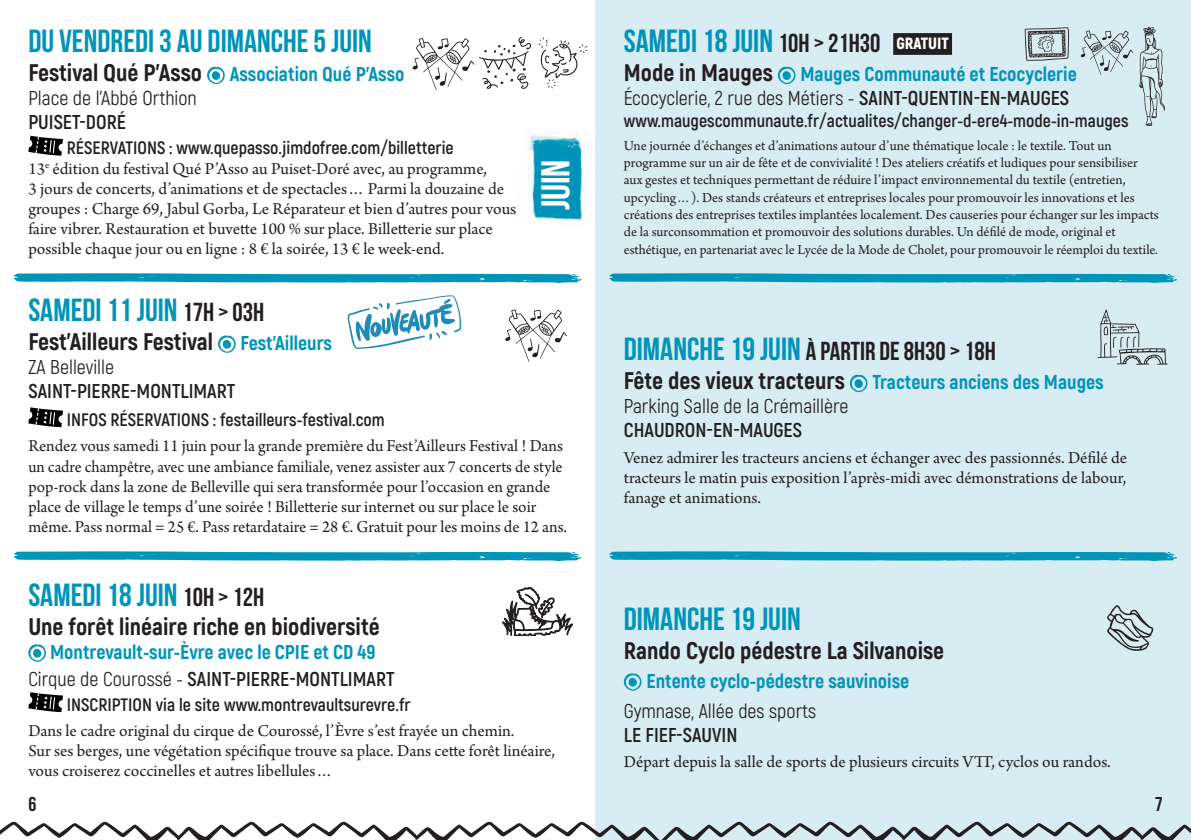
<style>
.page{position:relative;width:1191px;height:840px;background:#fff}
.page>*{position:absolute;margin:0;border:0;box-sizing:border-box;transform-origin:0 0}
.t1{font:700 40px "Bebas Neue";color:#fff}
.t2{font:700 32px "Bebas Neue";color:#0094b9}
.t3{font:700 26px "Bebas Neue";color:#231f20}
.t4{font:800 24px "Akrobat";color:#231f20}
.t5{font:800 20px/24px "Akrobat";color:#0094b9}
.t6{font:20px/24px "Akrobat";color:#231f20}
.t7{font:700 20px "Akrobat";color:#231f20}
.t8{font:700 20px "Bebas Neue";color:#231f20}
.t9{font:700 18px "Akrobat";color:#231f20}
.t10{font:17.6px/20px "Arno Pro";color:#231f20}
.t11{font:900 16.4px "Akrobat";color:#fff}
.t12{font:14.4px/17.2px "Arno Pro";color:#231f20}
.s1{font-size:24px;color:#231f20}
.s2{font-weight:400;color:#231f20}
.s3{font-size:26px;color:#231f20}
.s4{font-size:20px;color:#0094b9}
.s5{font-weight:700;color:#231f20}
.s6{font-size:32px;color:#0094b9}
.s7{font-weight:800;font-size:24px}
.s8{font-weight:800;color:#0094b9}
</style>
<div class="page">
<div style="left:595px;top:0;width:596px;height:839px;background:#d8ecf4"></div>
<svg style="left:0;top:821px;width:1191px;height:18px"></svg>
<svg style="left:14px;top:273px;width:568px;height:10px;background:#2fa7c5"></svg>
<svg style="left:609px;top:273px;width:569px;height:10px;background:#28a4c3"></svg>
<svg style="left:14px;top:551px;width:568px;height:10px;background:#2fa7c5"></svg>
<svg style="left:609px;top:551px;width:569px;height:10px;background:#28a4c3"></svg>
<svg style="left:207px;top:67px;width:18px;height:17px"></svg>
<svg style="left:28px;top:136px;width:35px;height:19px"></svg>
<svg style="left:218px;top:335px;width:18px;height:17px"></svg>
<svg style="left:28px;top:407px;width:35px;height:20px"></svg>
<svg style="left:777px;top:67px;width:19px;height:17px"></svg>
<svg style="left:538px;top:37px;width:49px;height:51px"></svg>
<svg style="left:1080px;top:30px;width:53px;height:45px"></svg>
<svg style="left:1139px;top:27px;width:25px;height:99px"></svg>
<svg style="left:1024px;top:27px;width:45px;height:34px"></svg>
<img style="left:529px;top:135px;width:54px;height:85px">
<img style="left:514px;top:207px;width:2px;height:8px">
<svg style="left:505px;top:309px;width:62px;height:53px"></svg>
<div style="left:893px;top:33px;width:59px;height:22px;background:#231f20"></div>
<svg style="left:849px;top:374px;width:19px;height:18px"></svg>
<svg style="left:1097px;top:309px;width:70px;height:55px"></svg>
<svg style="left:623px;top:673px;width:19px;height:17px"></svg>
<svg style="left:1107px;top:605px;width:46px;height:45px"></svg>
<svg style="left:28px;top:644px;width:18px;height:17px"></svg>
<svg style="left:28px;top:692px;width:35px;height:19px"></svg>
<svg style="left:502px;top:587px;width:70px;height:48px"></svg>
<svg style="left:412px;top:37px;width:119px;height:53px"></svg>
<svg style="left:348px;top:295px;width:113px;height:54px"></svg>
<h2 class="t2" style="left:28px;top:24px;width:345px">DU VENDREDI 3 AU DIMANCHE 5 JUIN</h2>
<p class="t5" style="left:28px;top:62px;width:378px"><span class="s1">Festival Qué P’Asso</span> Association Qué P’Asso<br><span class="s2">Place de l’Abbé Orthion</span></p>
<p class="t7" style="left:28px;top:110px;width:99px">PUISET-DORÉ</p>
<p class="t9" style="left:67px;top:137px;width:388px">RÉSERVATIONS : www.quepasso.jimdofree.com/billetterie</p>
<p class="t10" style="left:28px;top:160px;width:489px">13<sup>e</sup> édition du festival Qué P’Asso au Puiset-Doré avec, au programme,<br>3 jours de concerts, d’animations et de spectacles… Parmi la douzaine de groupes : Charge 69, Jabul Gorba, Le Réparateur et bien d’autres pour vous faire vibrer. Restauration et buvette 100 % sur place. Billetterie sur place possible chaque jour ou en ligne : 8 € la soirée, 13 € le week-end.</p>
<h2 class="t2" style="left:28px;top:292px;width:237px">SAMEDI 11 JUIN <span class="s3">17H &gt; 03H</span></h2>
<h3 class="t4" style="left:28px;top:326px;width:305px">Fest’Ailleurs Festival <span class="s4">Fest’Ailleurs</span></h3>
<p class="t6" style="left:28px;top:355px;width:87px">ZA Belleville</p>
<p class="t7" style="left:28px;top:378px;width:208px">SAINT-PIERRE-MONTLIMART</p>
<p class="t9" style="left:67px;top:408px;width:319px">INFOS RÉSERVATIONS : festailleurs-festival.com</p>
<p class="t10" style="left:28px;top:437px;width:540px">Rendez vous samedi 11 juin pour la grande première du Fest’Ailleurs Festival ! Dans un cadre champêtre, avec une ambiance familiale, venez assister aux 7 concerts de style pop-rock dans la zone de Belleville qui sera transformée pour l’occasion en grande place de village le temps d’une soirée ! Billetterie sur internet ou sur place le soir même. Pass normal = 25 €. Pass retardataire = 28 €. Gratuit pour les moins de 12 ans.</p>
<h1 class="t1" style="left:534px;top:210px;width:52px;rotate:-90deg">JUIN</h1>
<h2 class="t2" style="left:28px;top:577px;width:237px">SAMEDI 18 JUIN <span class="s3">10H &gt; 12H</span></h2>
<h3 class="t4" style="left:28px;top:610px;width:353px">Une forêt linéaire riche en biodiversité</h3>
<p class="t5" style="left:28px;top:638px;width:368px;line-height:26.8px;text-align:center">Montrevault-sur-Èvre avec le CPIE et CD 49<br><span class="s2">Cirque de Courossé -</span> <span class="s5">SAINT-PIERRE-MONTLIMART</span></p>
<p class="t9" style="left:67px;top:692px;width:345px">INSCRIPTION via le site www.montrevaultsurevre.fr</p>
<p class="t10" style="left:28px;top:721px;width:528px">Dans le cadre original du cirque de Courossé, l’Èvre s’est frayée un chemin.<br>Sur ses berges, une végétation spécifique trouve sa place. Dans cette forêt linéaire, vous croiserez coccinelles et autres libellules…</p>
<p class="t8" style="left:28px;top:792px;width:9px">6</p>
<h2 class="t2" style="left:624px;top:24px;width:258px">SAMEDI 18 JUIN <span class="s3">10H &gt; 21H30</span></h2>
<p class="t5" style="left:624px;top:62px;width:454px"><span class="s1">Mode in Mauges</span> Mauges Communauté et Ecocyclerie<br><span class="s2">Écocyclerie, 2 rue des Métiers -</span> <span class="s5">SAINT-QUENTIN-EN-MAUGES</span></p>
<p class="t9" style="left:624px;top:109px;width:506px">www.maugescommunaute.fr/actualites/changer-d-ere4-mode-in-mauges</p>
<p class="t12" style="left:624px;top:138px;width:536px">Une journée d’échanges et d’animations autour d’une thématique locale : le textile. Tout un programme sur un air de fête et de convivialité ! Des ateliers créatifs et ludiques pour sensibiliser aux gestes et techniques permettant de réduire l’impact environnemental du textile (entretien, upcycling…). Des stands créateurs et entreprises locales pour promouvoir les innovations et les créations des entreprises textiles implantées localement. Des causeries pour échanger sur les impacts de la surconsommation et promouvoir des solutions durables. Un défilé de mode, original et esthétique, en partenariat avec le Lycée de la Mode de Cholet, pour promouvoir le réemploi du textile.</p>
<p class="t11" style="left:896px;top:33px;width:54px">GRATUIT</p>
<h3 class="t3" style="left:624px;top:337px;width:373px"><span class="s6">DIMANCHE 19 JUIN</span> À PARTIR DE 8H30 &gt; 18H</h3>
<p class="t6" style="left:624px;top:370px;width:481px"><span class="s7">Fête des vieux tracteurs</span> <span class="s8">Tracteurs anciens des Mauges<br></span>Parking Salle de la Crémaillère</p>
<p class="t7" style="left:624px;top:417px;width:180px">CHAUDRON-EN-MAUGES</p>
<p class="t10" style="left:624px;top:448px;width:505px;text-align:justify">Venez admirer les tracteurs anciens et échanger avec des passionnés. Défilé de tracteurs le matin puis exposition l’après-midi avec démonstrations de labour, fanage et animations.</p>
<h2 class="t2" style="left:624px;top:601px;width:178px">DIMANCHE 19 JUIN</h2>
<h3 class="t4" style="left:624px;top:635px;width:322px">Rando Cyclo pédestre La Silvanoise</h3>
<p class="t5" style="left:646px;top:668px;width:264px">Entente cyclo-pédestre sauvinoise</p>
<p class="t6" style="left:624px;top:698px;width:194px">Gymnase, Allée des sports</p>
<p class="t7" style="left:624px;top:721px;width:115px">LE FIEF-SAUVIN</p>
<p class="t10" style="left:624px;top:752px;width:488px">Départ depuis la salle de sports de plusieurs circuits VTT, cyclos ou randos.</p>
<p class="t8" style="left:1154px;top:792px;width:9px">7</p>
</div>
